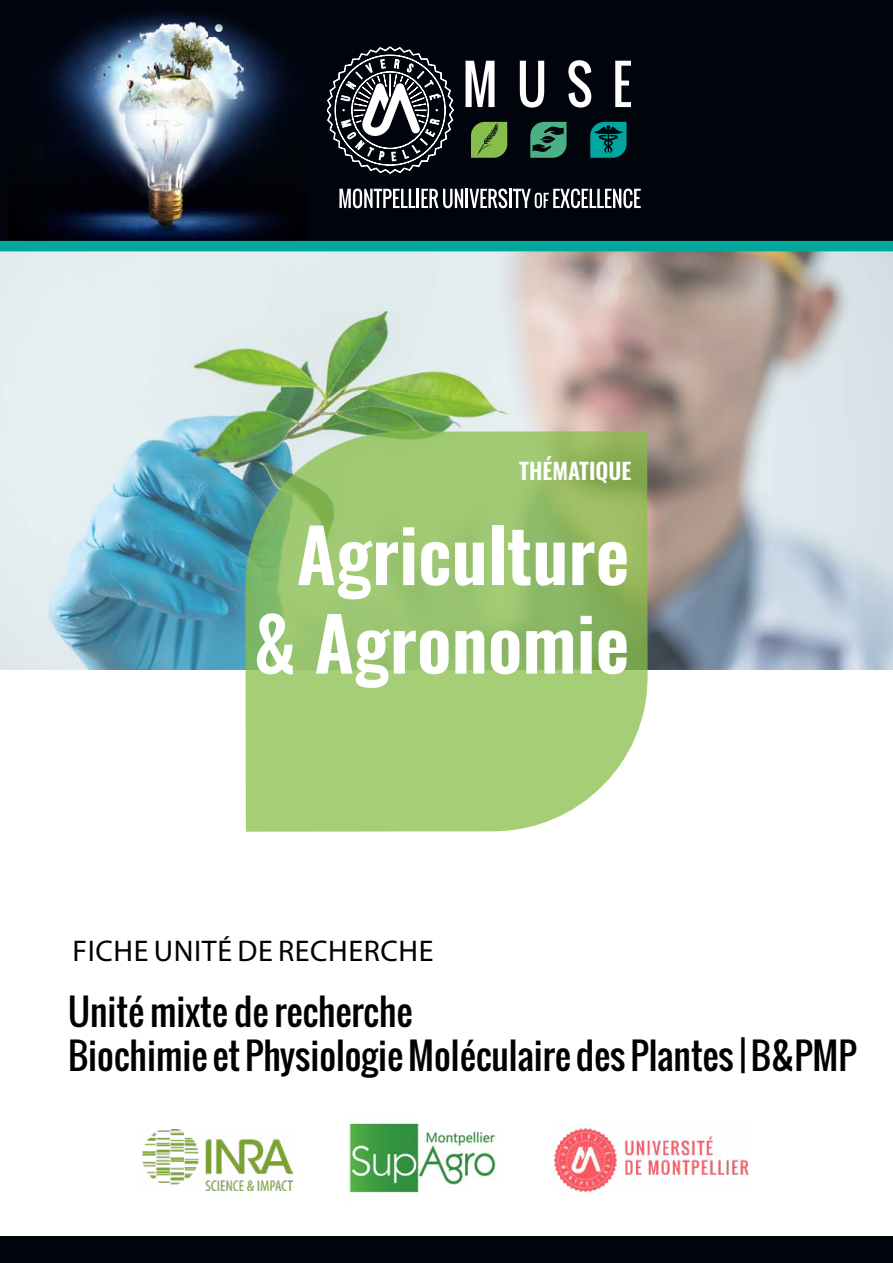
<style>
.page{position:relative;width:893px;height:1263px;background:#fff}
.page>*{position:absolute;margin:0;border:0;box-sizing:border-box;transform-origin:0 0}
.t1{font:600 73.5px/88.5px "Oswald";color:#fff;text-align:center}
.t2{font:36px/43.2px "Oswald";color:#000}
.t3{font:30px "Myriad Pro";letter-spacing:.02em;color:#000}
.t4{font:600 22.5px "Oswald";color:#fff}
</style>
<div class="page">
<img style="left:0;top:251px;width:893px;height:419px">
<div style="left:0;top:0;width:893px;height:244px;background:#01040d"></div>
<img style="left:9px;top:12px;width:298px;height:229px">
<svg style="left:328px;top:47px;width:125px;height:127px"></svg>
<svg style="left:466px;top:61px;width:28px;height:46px"></svg>
<svg style="left:520px;top:61px;width:24px;height:46px"></svg>
<svg style="left:568px;top:60px;width:23px;height:47px"></svg>
<svg style="left:615px;top:61px;width:16px;height:46px"></svg>
<svg style="left:339px;top:189px;width:76px;height:19px"></svg>
<hr style="left:416px;top:189px;width:3px;height:19px;background:#fff">
<svg style="left:421px;top:189px;width:86px;height:19px"></svg>
<hr style="left:509px;top:189px;width:3px;height:19px;background:#fff">
<svg style="left:513px;top:189px;width:128px;height:19px"></svg>
<svg style="left:471px;top:122px;width:36px;height:36px"></svg>
<svg style="left:590px;top:122px;width:37px;height:36px"></svg>
<svg style="left:530px;top:122px;width:37px;height:36px"></svg>
<div style="left:0;top:1236px;width:893px;height:27px;background:#01040d"></div>
<img style="left:554px;top:1128px;width:195px;height:65px">
<img style="left:142px;top:1129px;width:151px;height:62px">
<img style="left:348px;top:1122px;width:149px;height:71px">
<svg style="left:245px;top:431px;width:403px;height:401px;fill:#a0ca73"></svg>
<div style="left:0;top:241px;width:893px;height:10px;background:#02a79c"></div>
<p class="t4" style="left:519px;top:459px;width:114px">THÉMATIQUE</p>
<h1 class="t1" style="left:254px;top:515px;width:377px">Agriculture &amp; Agronomie</h1>
<p class="t3" style="left:73px;top:932px;width:362px">FICHE UNITÉ DE RECHERCHE</p>
<p class="t2" style="left:68px;top:990px;width:790px">Unité mixte de recherche<br>Biochimie et Physiologie Moléculaire des Plantes | B&amp;PMP</p>
</div>
